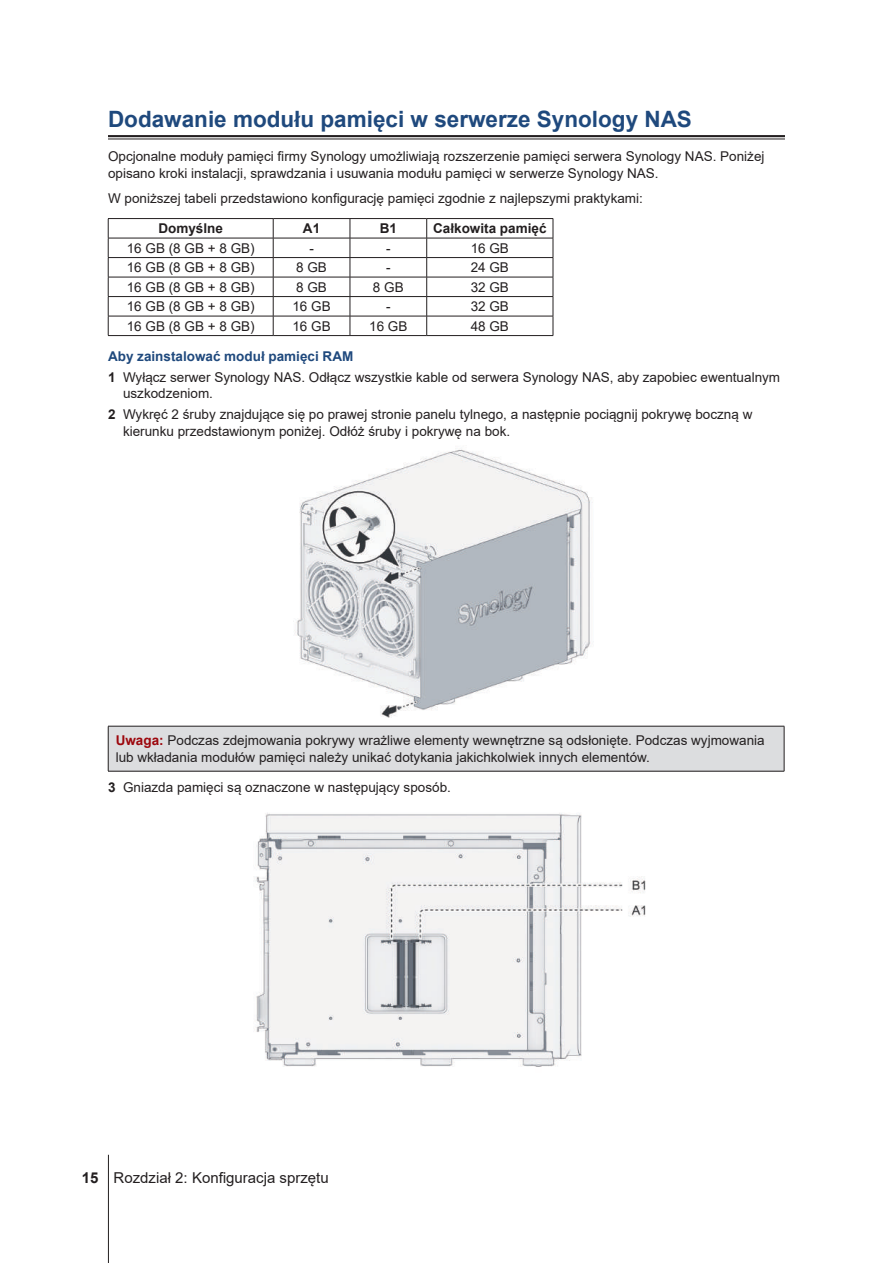
<style>
.page{position:relative;width:893px;height:1263px;background:#fff}
.page>*{position:absolute;margin:0;border:0;box-sizing:border-box;transform-origin:0 0}
.t1{font:700 22.5px "Arial";color:#1f497d}
.t2{font:15px "Arial";color:#231f20}
.t3{font:13.5px/16.5px "Arial";color:#231f20}
.t4{font:700 13.5px "Arial";color:#231f20}
.s1{font-weight:700;color:#1f497d}
.s2{font-weight:700}
.s3{font-weight:700;color:#9d070d}
</style>
<div class="page">
<hr style="left:108px;top:1155px;width:1px;height:108px;background:#231f20">
<hr style="left:108px;top:135px;width:677px;height:2px;background:#231f20">
<hr style="left:108px;top:139px;width:677px;height:1px;background:#231f20">
<hr style="left:108px;top:218px;width:165px;height:1px;background:#231f20">
<hr style="left:273px;top:218px;width:77px;height:1px;background:#231f20">
<hr style="left:350px;top:218px;width:77px;height:1px;background:#231f20">
<hr style="left:427px;top:218px;width:126px;height:1px;background:#231f20">
<hr style="left:108px;top:238px;width:165px;height:1px;background:#231f20">
<hr style="left:273px;top:238px;width:77px;height:1px;background:#231f20">
<hr style="left:350px;top:238px;width:77px;height:1px;background:#231f20">
<hr style="left:427px;top:238px;width:126px;height:1px;background:#231f20">
<hr style="left:108px;top:257px;width:165px;height:1px;background:#231f20">
<hr style="left:273px;top:257px;width:77px;height:1px;background:#231f20">
<hr style="left:350px;top:257px;width:77px;height:1px;background:#231f20">
<hr style="left:427px;top:257px;width:126px;height:1px;background:#231f20">
<hr style="left:108px;top:277px;width:165px;height:1px;background:#231f20">
<hr style="left:273px;top:277px;width:77px;height:1px;background:#231f20">
<hr style="left:350px;top:277px;width:77px;height:1px;background:#231f20">
<hr style="left:427px;top:277px;width:126px;height:1px;background:#231f20">
<hr style="left:108px;top:296px;width:165px;height:1px;background:#231f20">
<hr style="left:273px;top:296px;width:77px;height:1px;background:#231f20">
<hr style="left:350px;top:296px;width:77px;height:1px;background:#231f20">
<hr style="left:427px;top:296px;width:126px;height:1px;background:#231f20">
<hr style="left:108px;top:316px;width:165px;height:1px;background:#231f20">
<svg style="left:108px;top:219px;width:1px;height:116px"></svg>
<hr style="left:273px;top:316px;width:77px;height:1px;background:#231f20">
<svg style="left:273px;top:219px;width:1px;height:116px"></svg>
<hr style="left:350px;top:316px;width:77px;height:1px;background:#231f20">
<svg style="left:350px;top:219px;width:1px;height:116px"></svg>
<hr style="left:427px;top:316px;width:126px;height:1px;background:#231f20">
<svg style="left:426px;top:219px;width:1px;height:116px"></svg>
<svg style="left:553px;top:219px;width:1px;height:116px"></svg>
<hr style="left:108px;top:335px;width:165px;height:1px;background:#231f20">
<hr style="left:273px;top:335px;width:77px;height:1px;background:#231f20">
<hr style="left:350px;top:335px;width:77px;height:1px;background:#231f20">
<hr style="left:427px;top:335px;width:126px;height:1px;background:#231f20">
<img style="left:294px;top:449px;width:300px;height:268px">
<div style="left:108px;top:726px;width:676px;height:45px;background:#dcdddf"></div>
<hr style="left:108px;top:726px;width:676px;height:1px;background:#231f20">
<hr style="left:108px;top:726px;width:1px;height:45px;background:#231f20">
<hr style="left:784px;top:726px;width:1px;height:45px;background:#231f20">
<hr style="left:108px;top:771px;width:676px;height:1px;background:#231f20">
<img style="left:253px;top:813px;width:393px;height:254px">
<h1 class="t1" style="left:108px;top:104px;width:585px">Dodawanie modułu pamięci w serwerze Synology NAS</h1>
<p class="t3" style="left:108px;top:148px;width:658px">Opcjonalne moduły pamięci firmy Synology umożliwiają rozszerzenie pamięci serwera Synology NAS. Poniżej opisano kroki instalacji, sprawdzania i usuwania modułu pamięci w serwerze Synology NAS.</p>
<p class="t3" style="left:108px;top:190px;width:536px">W poniższej tabeli przedstawiono konfigurację pamięci zgodnie z najlepszymi praktykami:</p>
<p class="t4" style="left:158px;top:219px;width:66px">Domyślne</p>
<p class="t4" style="left:303px;top:219px;width:19px">A1</p>
<p class="t4" style="left:380px;top:219px;width:19px">B1</p>
<p class="t4" style="left:433px;top:219px;width:115px">Całkowita pamięć</p>
<p class="t3" style="left:127px;top:240px;width:129px">16 GB (8 GB + 8 GB)</p>
<p class="t3" style="left:309px;top:240px;width:6px">-</p>
<p class="t3" style="left:386px;top:240px;width:6px">-</p>
<p class="t3" style="left:471px;top:240px;width:40px">16 GB</p>
<p class="t3" style="left:127px;top:259px;width:129px">16 GB (8 GB + 8 GB)</p>
<p class="t3" style="left:296px;top:259px;width:32px">8 GB</p>
<p class="t3" style="left:386px;top:259px;width:6px">-</p>
<p class="t3" style="left:471px;top:259px;width:40px">24 GB</p>
<p class="t3" style="left:127px;top:279px;width:129px">16 GB (8 GB + 8 GB)</p>
<p class="t3" style="left:296px;top:279px;width:32px">8 GB</p>
<p class="t3" style="left:373px;top:279px;width:32px">8 GB</p>
<p class="t3" style="left:471px;top:279px;width:40px">32 GB</p>
<p class="t3" style="left:127px;top:298px;width:129px">16 GB (8 GB + 8 GB)</p>
<p class="t3" style="left:292px;top:298px;width:40px">16 GB</p>
<p class="t3" style="left:386px;top:298px;width:6px">-</p>
<p class="t3" style="left:471px;top:298px;width:40px">32 GB</p>
<p class="t3" style="left:127px;top:318px;width:129px">16 GB (8 GB + 8 GB)</p>
<p class="t3" style="left:292px;top:318px;width:40px">16 GB</p>
<p class="t3" style="left:369px;top:318px;width:40px">16 GB</p>
<p class="t3" style="left:471px;top:318px;width:40px">48 GB</p>
<p class="t3" style="left:108px;top:345px;width:674px;line-height:21px"><span class="s1">Aby zainstalować moduł pamięci RAM<br></span><span class="s2">1</span> Wyłącz serwer Synology NAS. Odłącz wszystkie kable od serwera Synology NAS, aby zapobiec ewentualnym</p>
<p class="t3" style="left:108px;top:383px;width:646px;line-height:21px;text-indent:15px">uszkodzeniom.<br><span class="s2">2</span> Wykręć 2 śruby znajdujące się po prawej stronie panelu tylnego, a następnie pociągnij pokrywę boczną w</p>
<p class="t3" style="left:123px;top:423px;width:389px">kierunku przedstawionym poniżej. Odłóż śruby i pokrywę na bok.</p>
<p class="t3" style="left:116px;top:732px;width:650px"><span class="s3">Uwaga:</span> Podczas zdejmowania pokrywy wrażliwe elementy wewnętrzne są odsłonięte. Podczas wyjmowania lub wkładania modułów pamięci należy unikać dotykania jakichkolwiek innych elementów.</p>
<p class="t3" style="left:108px;top:779px;width:344px"><span class="s2">3</span> Gniazda pamięci są oznaczone w następujący sposób.</p>
<p class="t2" style="left:82px;top:1167px;width:248px"><span class="s2">15</span> Rozdział 2: Konfiguracja sprzętu</p>
</div>
